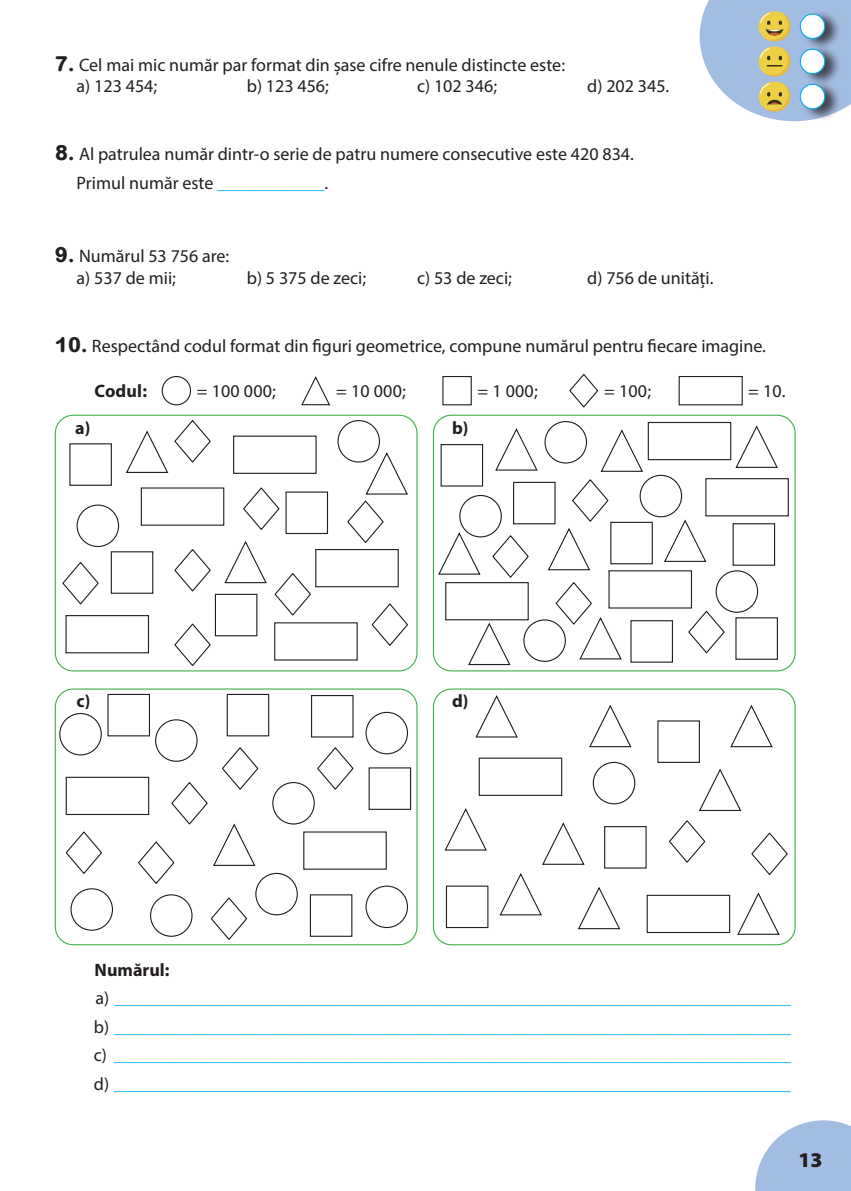
<style>
.page{position:relative;width:851px;height:1191px;background:#fff}
.page>*{position:absolute;margin:0;border:0;box-sizing:border-box;transform-origin:0 0}
.t1{font:900 21px "Myriad Pro";color:#231f20}
.t2{font:18px/21.6px "Myriad Pro";color:#231f20}
.t3{font:700 18px "Myriad Pro";color:#231f20}
.t4{font:16.5px/28.5px "Myriad Pro";color:#00aeef;text-align:justify}
.s1{font-family:"Arial Rounded MTRO";font-size:21px}
.s2{font-size:16.5px;color:#00aeef}
.s3{font-size:18px;color:#231f20}
</style>
<div class="page">
<svg style="left:755px;top:1120px;width:95px;height:71px"></svg>
<svg style="left:699px;top:0;width:151px;height:121px;background:#b9c7cc"></svg>
<div style="left:800px;top:10px;width:41px;height:41px;background:#231f20;opacity:.75"></div>
<div style="left:800px;top:14px;width:24px;height:24px;background:#fff;border-radius:50%"></div>
<div style="left:799px;top:14px;width:26px;height:25px;border:1px solid #00aeef;border-radius:50%"></div>
<div style="left:800px;top:45px;width:41px;height:41px;background:#231f20;opacity:.75"></div>
<div style="left:800px;top:49px;width:24px;height:25px;background:#fff;border-radius:50%"></div>
<div style="left:799px;top:49px;width:26px;height:25px;border:1px solid #00aeef;border-radius:50%"></div>
<div style="left:800px;top:80px;width:41px;height:41px;background:#231f20;opacity:.75"></div>
<div style="left:800px;top:84px;width:24px;height:25px;background:#fff;border-radius:50%"></div>
<div style="left:799px;top:84px;width:26px;height:25px;border:1px solid #00aeef;border-radius:50%"></div>
<hr style="left:0;top:0;width:1px;height:47px;background:#a2bde2">
<div style="left:55px;top:414px;width:362px;height:257px;border:1px solid #40ae49;border-radius:18px"></div>
<div style="left:55px;top:688px;width:362px;height:257px;border:1px solid #40ae49;border-radius:18px"></div>
<div style="left:433px;top:414px;width:362px;height:257px;border:1px solid #40ae49;border-radius:18px"></div>
<div style="left:433px;top:688px;width:362px;height:257px;border:1px solid #40ae49;border-radius:18px"></div>
<div style="left:442px;top:376px;width:29px;height:29px;border:1px solid #231f20"></div>
<div style="left:69px;top:443px;width:43px;height:43px;border:1px solid #231f20"></div>
<div style="left:107px;top:694px;width:43px;height:42px;border:1px solid #231f20"></div>
<div style="left:227px;top:694px;width:42px;height:42px;border:1px solid #231f20"></div>
<div style="left:311px;top:695px;width:42px;height:42px;border:1px solid #231f20"></div>
<div style="left:368px;top:767px;width:43px;height:43px;border:1px solid #231f20"></div>
<div style="left:215px;top:594px;width:42px;height:42px;border:1px solid #231f20"></div>
<div style="left:111px;top:551px;width:42px;height:43px;border:1px solid #231f20"></div>
<div style="left:285px;top:491px;width:43px;height:43px;border:1px solid #231f20"></div>
<div style="left:513px;top:482px;width:42px;height:42px;border:1px solid #231f20"></div>
<div style="left:610px;top:522px;width:42px;height:42px;border:1px solid #231f20"></div>
<div style="left:732px;top:523px;width:43px;height:43px;border:1px solid #231f20"></div>
<div style="left:630px;top:620px;width:43px;height:42px;border:1px solid #231f20"></div>
<div style="left:735px;top:617px;width:42px;height:43px;border:1px solid #231f20"></div>
<div style="left:440px;top:444px;width:43px;height:42px;border:1px solid #231f20"></div>
<div style="left:604px;top:826px;width:42px;height:42px;border:1px solid #231f20"></div>
<div style="left:446px;top:885px;width:42px;height:43px;border:1px solid #231f20"></div>
<div style="left:162px;top:376px;width:29px;height:29px;border:1px solid #231f20;border-radius:50%"></div>
<div style="left:459px;top:495px;width:42px;height:42px;border:1px solid #231f20;border-radius:50%"></div>
<div style="left:544px;top:421px;width:43px;height:42px;border:1px solid #231f20;border-radius:50%"></div>
<div style="left:639px;top:475px;width:43px;height:42px;border:1px solid #231f20;border-radius:50%"></div>
<div style="left:523px;top:619px;width:43px;height:43px;border:1px solid #231f20;border-radius:50%"></div>
<div style="left:592px;top:762px;width:43px;height:42px;border:1px solid #231f20;border-radius:50%"></div>
<div style="left:715px;top:570px;width:43px;height:43px;border:1px solid #231f20;border-radius:50%"></div>
<div style="left:337px;top:420px;width:43px;height:42px;border:1px solid #231f20;border-radius:50%"></div>
<div style="left:77px;top:504px;width:42px;height:43px;border:1px solid #231f20;border-radius:50%"></div>
<div style="left:59px;top:713px;width:43px;height:42px;border:1px solid #231f20;border-radius:50%"></div>
<div style="left:70px;top:888px;width:43px;height:42px;border:1px solid #231f20;border-radius:50%"></div>
<div style="left:155px;top:719px;width:42px;height:43px;border:1px solid #231f20;border-radius:50%"></div>
<div style="left:150px;top:894px;width:42px;height:42px;border:1px solid #231f20;border-radius:50%"></div>
<div style="left:272px;top:782px;width:43px;height:42px;border:1px solid #231f20;border-radius:50%"></div>
<div style="left:255px;top:873px;width:43px;height:42px;border:1px solid #231f20;border-radius:50%"></div>
<div style="left:365px;top:712px;width:43px;height:42px;border:1px solid #231f20;border-radius:50%"></div>
<div style="left:365px;top:885px;width:43px;height:43px;border:1px solid #231f20;border-radius:50%"></div>
<svg style="left:301px;top:376px;width:30px;height:30px"></svg>
<svg style="left:664px;top:519px;width:43px;height:43px"></svg>
<svg style="left:735px;top:425px;width:43px;height:43px"></svg>
<svg style="left:495px;top:428px;width:43px;height:43px"></svg>
<svg style="left:438px;top:532px;width:43px;height:43px"></svg>
<svg style="left:468px;top:622px;width:43px;height:43px"></svg>
<svg style="left:600px;top:429px;width:43px;height:43px"></svg>
<svg style="left:475px;top:695px;width:43px;height:43px"></svg>
<svg style="left:444px;top:808px;width:43px;height:43px"></svg>
<svg style="left:499px;top:873px;width:43px;height:43px"></svg>
<svg style="left:589px;top:704px;width:43px;height:44px"></svg>
<svg style="left:542px;top:822px;width:43px;height:43px"></svg>
<svg style="left:578px;top:887px;width:43px;height:42px"></svg>
<svg style="left:730px;top:704px;width:43px;height:44px"></svg>
<svg style="left:699px;top:768px;width:43px;height:43px"></svg>
<svg style="left:737px;top:892px;width:43px;height:43px"></svg>
<div style="left:678px;top:376px;width:64px;height:29px;border:1px solid #231f20"></div>
<div style="left:141px;top:487px;width:83px;height:39px;border:1px solid #231f20"></div>
<div style="left:233px;top:435px;width:83px;height:39px;border:1px solid #231f20"></div>
<div style="left:65px;top:615px;width:84px;height:38px;border:1px solid #231f20"></div>
<div style="left:315px;top:549px;width:84px;height:38px;border:1px solid #231f20"></div>
<div style="left:705px;top:478px;width:83px;height:38px;border:1px solid #231f20"></div>
<div style="left:646px;top:894px;width:84px;height:39px;border:1px solid #231f20"></div>
<div style="left:478px;top:757px;width:84px;height:39px;border:1px solid #231f20"></div>
<div style="left:647px;top:422px;width:84px;height:38px;border:1px solid #231f20"></div>
<div style="left:445px;top:582px;width:83px;height:38px;border:1px solid #231f20"></div>
<div style="left:66px;top:776px;width:83px;height:39px;border:1px solid #231f20"></div>
<div style="left:303px;top:831px;width:84px;height:38px;border:1px solid #231f20"></div>
<svg style="left:569px;top:374px;width:29px;height:34px"></svg>
<svg style="left:371px;top:603px;width:37px;height:43px"></svg>
<svg style="left:688px;top:610px;width:37px;height:44px"></svg>
<svg style="left:174px;top:623px;width:37px;height:43px"></svg>
<svg style="left:62px;top:562px;width:37px;height:43px"></svg>
<svg style="left:174px;top:549px;width:37px;height:43px"></svg>
<svg style="left:491px;top:534px;width:38px;height:44px"></svg>
<svg style="left:126px;top:420px;width:85px;height:53px"></svg>
<svg style="left:243px;top:487px;width:37px;height:43px"></svg>
<svg style="left:546px;top:479px;width:63px;height:92px"></svg>
<svg style="left:346px;top:452px;width:62px;height:91px"></svg>
<svg style="left:223px;top:540px;width:88px;height:77px"></svg>
<svg style="left:554px;top:581px;width:68px;height:79px"></svg>
<svg style="left:669px;top:820px;width:37px;height:43px"></svg>
<svg style="left:751px;top:832px;width:37px;height:43px"></svg>
<svg style="left:210px;top:897px;width:37px;height:43px"></svg>
<svg style="left:317px;top:747px;width:37px;height:43px"></svg>
<svg style="left:65px;top:831px;width:37px;height:43px"></svg>
<svg style="left:137px;top:746px;width:122px;height:139px"></svg>
<p class="t2" style="left:77px;top:53px;width:490px;text-indent:-21px"><span class="s1">7.</span> Cel mai mic număr par format din șase cifre nenule distincte este: a) 123 454;</p>
<p class="t2" style="left:247px;top:75px;width:84px">b) 123 456;</p>
<p class="t2" style="left:417px;top:75px;width:81px">c) 102 346;</p>
<p class="t2" style="left:587px;top:75px;width:84px">d) 202 345.</p>
<p class="t2" style="left:77px;top:140px;width:558px;line-height:28.5px;text-indent:-21px"><span class="s1">8.</span> Al patrulea număr dintr-o serie de patru numere consecutive este 420 834.<br>Primul număr este <span class="s2">_____________</span>.</p>
<p class="t2" style="left:77px;top:245px;width:154px;text-indent:-21px"><span class="s1">9.</span> Numărul 53 756 are: a) 537 de mii;</p>
<p class="t2" style="left:247px;top:267px;width:121px">b) 5 375 de zeci;</p>
<p class="t2" style="left:417px;top:267px;width:96px">c) 53 de zeci;</p>
<p class="t2" style="left:587px;top:267px;width:128px">d) 756 de unități.</p>
<p class="t2" style="left:55px;top:335px;width:712px"><span class="s1">10.</span> Respectând codul format din figuri geometrice, compune numărul pentru fiecare imagine.</p>
<p class="t3" style="left:94px;top:379px;width:54px">Codul:</p>
<p class="t2" style="left:197px;top:380px;width:81px">= 100 000;</p>
<p class="t2" style="left:336px;top:380px;width:71px">= 10 000;</p>
<p class="t2" style="left:477px;top:380px;width:62px">= 1 000;</p>
<p class="t2" style="left:604px;top:380px;width:48px">= 100;</p>
<p class="t2" style="left:748px;top:380px;width:39px">= 10.</p>
<p class="t3" style="left:75px;top:416px;width:17px">a)</p>
<p class="t3" style="left:452px;top:416px;width:18px">b)</p>
<p class="t3" style="left:76px;top:689px;width:15px">c)</p>
<p class="t3" style="left:452px;top:689px;width:18px">d)</p>
<p class="t3" style="left:95px;top:958px;width:76px">Numărul:</p>
<p class="t4" style="left:94px;top:984px;width:698px"><span class="s3">a)</span> __________________________________________________________________________________ <span class="s3">b)</span> __________________________________________________________________________________ <span class="s3">c)</span> __________________________________________________________________________________ <span class="s3">d)</span> __________________________________________________________________________________</p>
<p class="t1" style="left:798px;top:1146px;width:26px">13</p>
</div>
